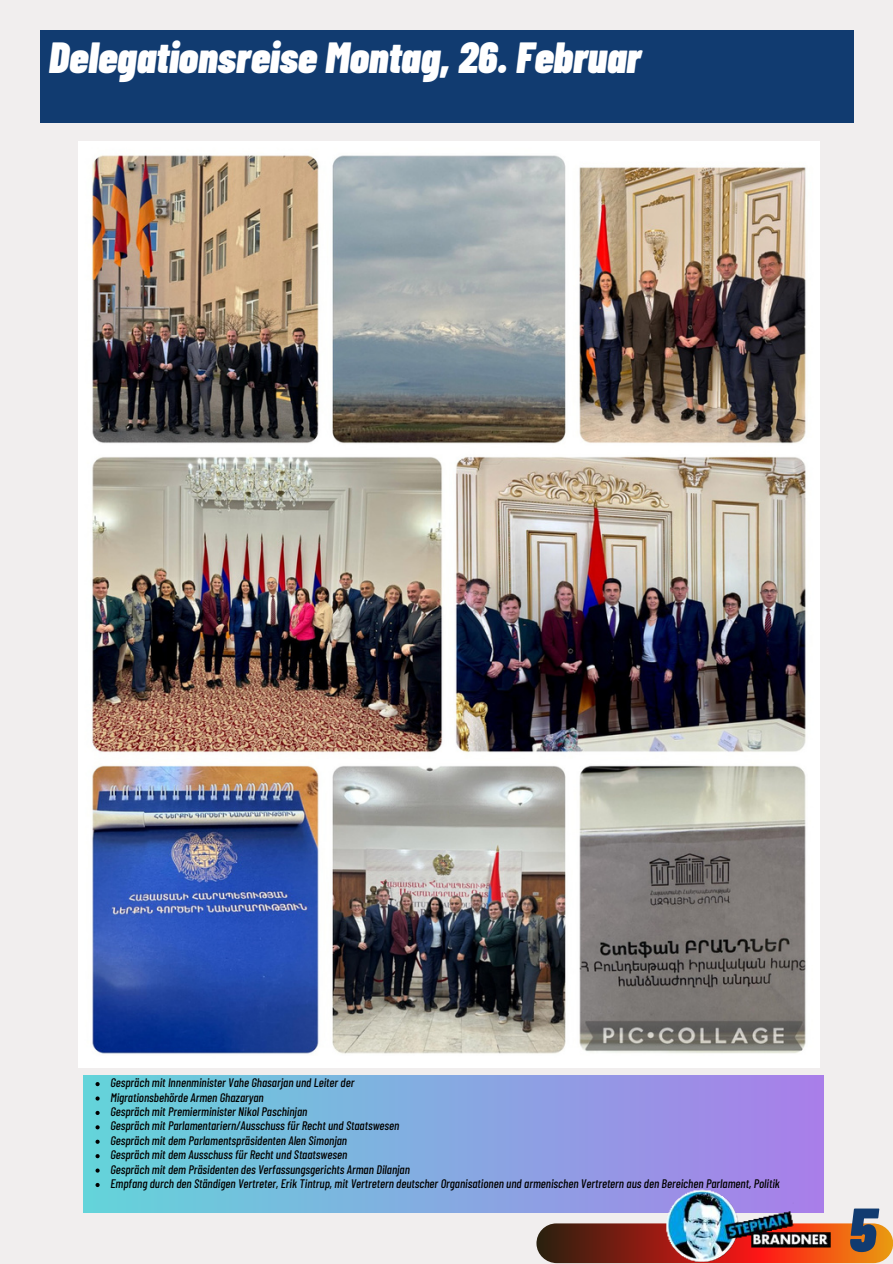
<style>
.page{position:relative;width:893px;height:1264px;background:#fff}
.page>*{position:absolute;margin:0;border:0;box-sizing:border-box;transform-origin:0 0}
.t1{font:italic 900 61.5px "Barlow Condensed";color:#113b70}
.t2{font:italic 900 43.5px "Barlow Condensed";color:#fff}
.t3{font:italic 500 12.3px/14.4px "Barlow Condensed";color:#000}
</style>
<div class="page">
<div style="left:0;top:0;width:892px;height:1263px;background:#f1eeee"></div>
<div style="left:84px;top:1075px;width:739px;height:137px;background:linear-gradient(to right,#63d4da,#a97ee9)"></div>
<svg style="left:536px;top:1223px;width:356px;height:40px;background:#96441c"></svg>
<img style="left:662px;top:1186px;width:171px;height:77px">
<div style="left:40px;top:30px;width:813px;height:93px;background:#113b70"></div>
<img style="left:79px;top:142px;width:740px;height:925px">
<svg style="left:95px;top:1082px;width:5px;height:4px"></svg>
<svg style="left:95px;top:1096px;width:5px;height:4px"></svg>
<svg style="left:95px;top:1110px;width:5px;height:4px"></svg>
<svg style="left:95px;top:1125px;width:5px;height:4px"></svg>
<svg style="left:95px;top:1139px;width:5px;height:4px"></svg>
<svg style="left:95px;top:1154px;width:5px;height:4px"></svg>
<svg style="left:95px;top:1168px;width:5px;height:4px"></svg>
<svg style="left:95px;top:1182px;width:5px;height:4px"></svg>
<h2 class="t2" style="left:49px;top:27px;width:593px">Delegationsreise Montag, 26. Februar</h2>
<p class="t3" style="left:110px;top:1074px;width:671px">Gespräch mit Innenminister Vahe Ghasarjan und Leiter der<br>Migrationsbehörde Armen Ghazaryan<br>Gespräch mit Premierminister Nikol Paschinjan<br>Gespräch mit Parlamentariern/Ausschuss für Recht und Staatswesen<br>Gespräch mit dem Parlamentspräsidenten Alen Simonjan<br>Gespräch mit dem Ausschuss für Recht und Staatswesen<br>Gespräch mit dem Präsidenten des Verfassungsgerichts Arman Dilanjan<br>Empfang durch den Ständigen Vertreter, Erik Tintrup, mit Vertretern deutscher Organisationen und armenischen Vertretern aus den Bereichen Parlament, Politik</p>
<h1 class="t1" style="left:848px;top:1185px;width:29px">5</h1>
</div>
